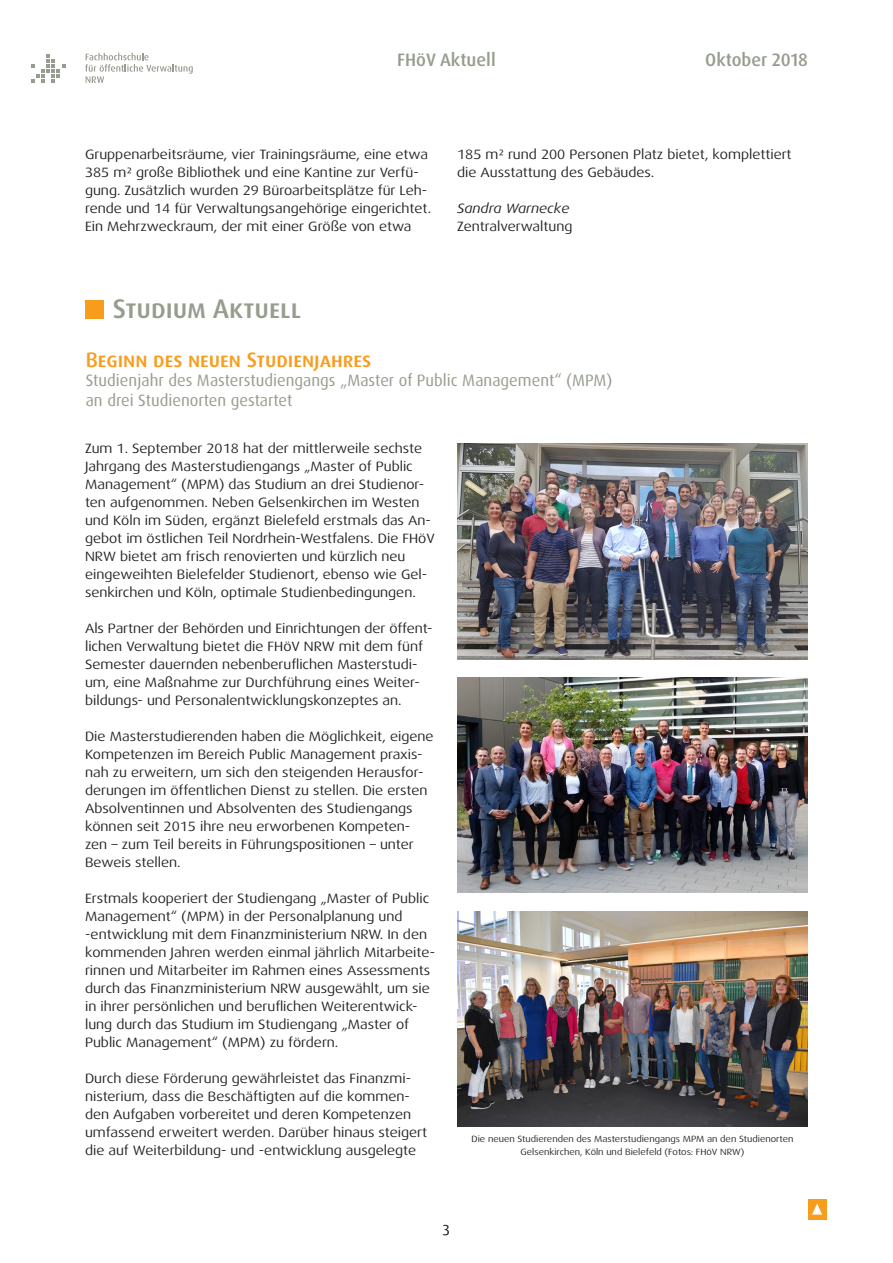
<style>
.page{position:relative;width:893px;height:1263px;background:#fff}
.page>*{position:absolute;margin:0;border:0;box-sizing:border-box;transform-origin:0 0}
.t1{font:500 27px "Dax OT";color:#969d8e}
.t2{font:500 21px "Dax OT";color:#f89c1c}
.t3{font:500 18px "Dax OT";color:#969d8e}
.t4{font:16.5px/19.8px "Dax";color:#969d8e}
.t5{font:15px "Dax Regular Caps";color:#231f20}
.t6{font:13.5px/18px "Dax Wide";color:#231f20}
.t7{font:italic 13.5px "Dax Wide";color:#231f20}
.t8{font:9px/12.8px "Dax Wide";color:#231f20;text-align:center}
</style>
<div class="page">
<div style="left:808px;top:1199px;width:18px;height:20px;background:#f89c1c"></div>
<svg style="left:812px;top:1203px;width:10px;height:11px"></svg>
<svg style="left:31px;top:54px;width:34px;height:29px"></svg>
<svg style="left:85px;top:53px;width:108px;height:30px"></svg>
<div style="left:85px;top:300px;width:19px;height:18px;background:#f89c1c"></div>
<img style="left:457px;top:444px;width:351px;height:215px">
<img style="left:457px;top:677px;width:351px;height:216px">
<img style="left:457px;top:911px;width:351px;height:216px">
<h3 class="t3" style="left:397px;top:49px;width:100px">FHöV Aktuell</h3>
<h3 class="t3" style="left:705px;top:49px;width:104px">Oktober 2018</h3>
<p class="t6" style="left:85px;top:145px;width:348px">Gruppenarbeitsräume, vier Trainingsräume, eine etwa 385 m² große Bibliothek und eine Kantine zur Verfü&shy;gung. Zusätzlich wurden 29 Büroarbeitsplätze für Leh&shy;rende und 14 für Verwaltungsangehörige eingerichtet.<br>Ein Mehrzweckraum, der mit einer Größe von etwa</p>
<p class="t6" style="left:457px;top:145px;width:336px">185 m² rund 200 Personen Platz bietet, komplettiert die Ausstattung des Gebäudes.</p>
<p class="t7" style="left:457px;top:201px;width:114px">Sandra Warnecke</p>
<p class="t6" style="left:457px;top:217px;width:117px">Zentralverwaltung</p>
<h1 class="t1" style="left:113px;top:292px;width:190px">Studium Aktuell</h1>
<h2 class="t2" style="left:86px;top:346px;width:287px">Beginn des neuen Studienjahres</h2>
<p class="t4" style="left:86px;top:371px;width:528px">Studienjahr des Masterstudiengangs „Master of Public Management“ (MPM) an drei Studienorten gestartet</p>
<p class="t6" style="left:85px;top:440px;width:351px">Zum 1. September 2018 hat der mittlerweile sechste Jahrgang des Masterstudiengangs „Master of Public Management“ (MPM) das Studium an drei Studienor&shy;ten aufgenommen. Neben Gelsenkirchen im Westen und Köln im Süden, ergänzt Bielefeld erstmals das An&shy;gebot im östlichen Teil Nordrhein-Westfalens. Die FHöV NRW bietet am frisch renovierten und kürzlich neu eingeweihten Bielefelder Studienort, ebenso wie Gel&shy;senkirchen und Köln, optimale Studienbedingungen.</p>
<p class="t6" style="left:85px;top:620px;width:349px">Als Partner der Behörden und Einrichtungen der öffent&shy;lichen Verwaltung bietet die FHöV NRW mit dem fünf Semester dauernden nebenberuflichen Masterstudi&shy;um, eine Maßnahme zur Durchführung eines Weiter&shy;bildungs- und Personalentwicklungskonzeptes an.</p>
<p class="t6" style="left:85px;top:728px;width:350px">Die Masterstudierenden haben die Möglichkeit, eigene Kompetenzen im Bereich Public Management praxis&shy;nah zu erweitern, um sich den steigenden Herausfor&shy;derungen im öffentlichen Dienst zu stellen. Die ersten Absolventinnen und Absolventen des Studiengangs können seit 2015 ihre neu erworbenen Kompeten&shy;zen – zum Teil bereits in Führungspositionen – unter Beweis stellen.</p>
<p class="t6" style="left:85px;top:890px;width:352px">Erstmals kooperiert der Studiengang „Master of Public Management“ (MPM) in der Personalplanung und -entwicklung mit dem Finanzministerium NRW. In den kommenden Jahren werden einmal jährlich Mitarbeite&shy;rinnen und Mitarbeiter im Rahmen eines Assessments durch das Finanzministerium NRW ausgewählt, um sie in ihrer persönlichen und beruflichen Weiterentwick&shy;lung durch das Studium im Studiengang „Master of Public Management“ (MPM) zu fördern.</p>
<p class="t6" style="left:85px;top:1070px;width:344px">Durch diese Förderung gewährleistet das Finanzmi&shy;nisterium, dass die Beschäftigten auf die kommen&shy;den Aufgaben vorbereitet und deren Kompetenzen umfassend erweitert werden. Darüber hinaus steigert die auf Weiterbildung- und -entwicklung ausgelegte</p>
<p class="t8" style="left:472px;top:1132px;width:323px">Die neuen Studierenden des Masterstudiengangs MPM an den Studienorten<br>Gelsenkirchen, Köln und Bielefeld (Fotos: FHöV NRW)</p>
<p class="t5" style="left:443px;top:1219px;width:9px">3</p>
</div>
